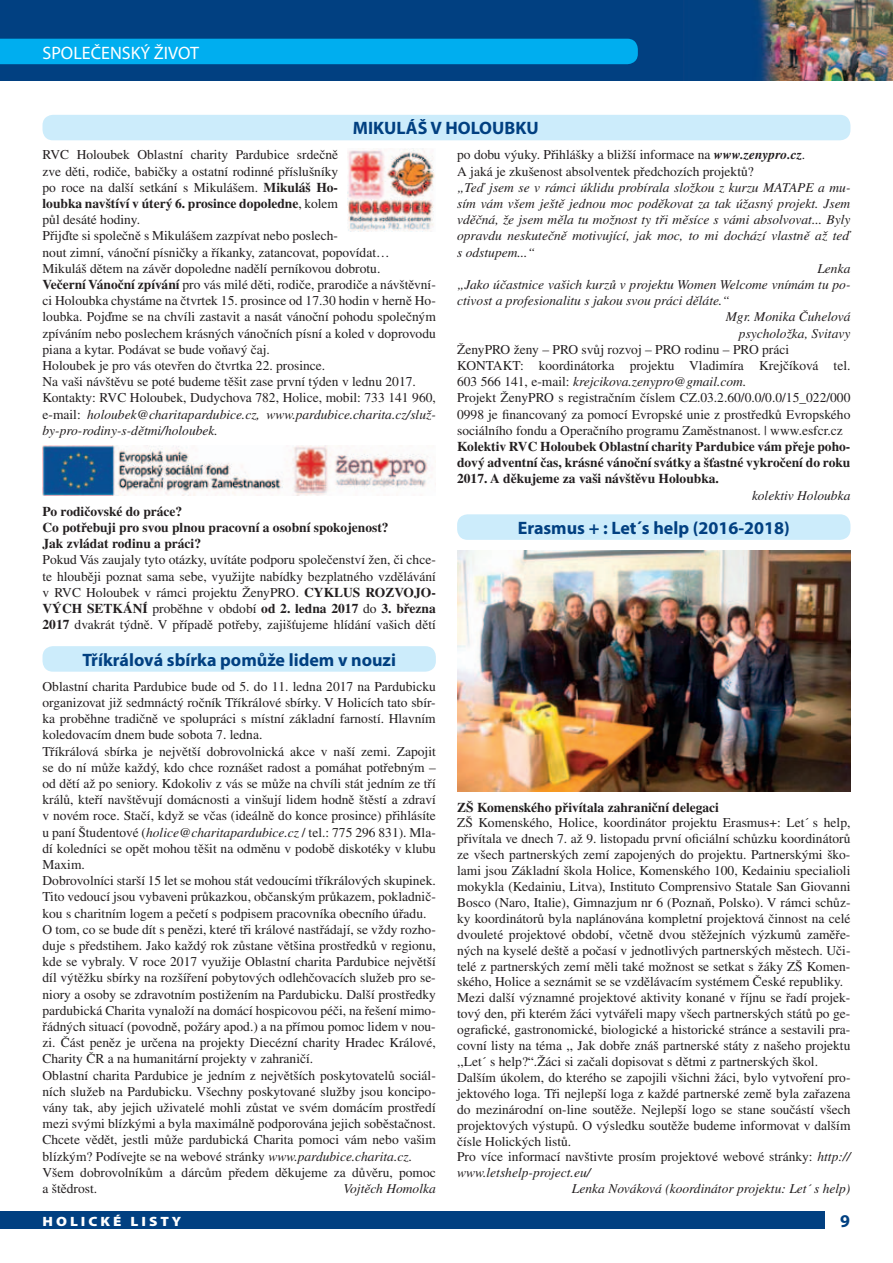
<style>
.page{position:relative;width:893px;height:1263px;background:#fff}
.page>*{position:absolute;margin:0;border:0;box-sizing:border-box;transform-origin:0 0}
.t1{font:700 18px "Myriad Pro";color:#014081}
.t2{font:18px "Myriad Pro";color:#fff}
.t3{font:13.5px/16.2px "Times CE";color:#231f20}
.t4{font:italic 13.5px "Times CE";color:#231f20}
.t5{font:700 13.5px/16.2px "Times CE";color:#231f20}
.t6{font:900 13.5px "Myriad Pro";letter-spacing:.2em;color:#fff;scale:1.11 1}
.s1{font-weight:700}
.s2{font-style:italic}
.s3{font-weight:700;font-style:italic}
</style>
<div class="page">
<div style="left:0;top:1212px;width:825px;height:17px;background:#014081"></div>
<div style="left:0;top:0;width:893px;height:81px;background:#014081"></div>
<div style="left:0;top:39px;width:638px;height:25px;background:#00aeef"></div>
<div style="left:43px;top:646px;width:393px;height:26px;background:#ccecfb;border-radius:10px"></div>
<img style="left:457px;top:550px;width:393px;height:242px">
<div style="left:43px;top:115px;width:807px;height:25px;background:#ccecfb;border-radius:10px"></div>
<img style="left:347px;top:149px;width:88px;height:83px">
<img style="left:43px;top:446px;width:393px;height:49px">
<div style="left:457px;top:514px;width:393px;height:26px;background:#ccecfb;border-radius:10px"></div>
<img style="left:758px;top:0;width:135px;height:81px">
<h1 class="t2" style="left:43px;top:42px;width:158px">SPOLEČENSKÝ ŽIVOT</h1>
<h1 class="t1" style="left:353px;top:117px;width:187px">MIKULÁŠ V HOLOUBKU</h1>
<p class="t3" style="left:43px;top:147px;width:395px">RVC Holoubek Oblastní charity Pardubice srdečně<br>zve děti, rodiče, babičky a ostatní rodinné příslušníky<br>po roce na další setkání s Mikulášem. <span class="s1">Mikuláš Ho-<br>loubka navštíví v úterý 6. prosince dopoledne</span>, kolem<br>půl desáté hodiny.<br>Přijďte si společně s Mikulášem zazpívat nebo poslech-<br>nout zimní, vánoční písničky a říkanky, zatancovat, popovídat… Mikuláš dětem na závěr dopoledne nadělí perníkovou dobrotu.<br><span class="s1">Večerní Vánoční zpívání</span> pro vás milé děti, rodiče, prarodiče a návštěvní&shy;ci Holoubka chystáme na čtvrtek 15. prosince od 17.30 hodin v herně Ho&shy;loubka. Pojďme se na chvíli zastavit a nasát vánoční pohodu společným zpíváním nebo poslechem krásných vánočních písní a koled v doprovodu piana a kytar. Podávat se bude voňavý čaj.<br>Holoubek je pro vás otevřen do čtvrtka 22. prosince.<br>Na vaši návštěvu se poté budeme těšit zase první týden v lednu 2017.<br>Kontakty: RVC Holoubek, Dudychova 782, Holice, mobil: 733 141 960, e-mail: <span class="s2">holoubek@charitapardubice.cz, www.pardubice.charita.cz/služ&shy;by-pro-rodiny-s-dětmi/holoubek.</span></p>
<p class="t5" style="left:43px;top:503px;width:348px">Po rodičovské do práce?<br>Co potřebuji pro svou plnou pracovní a osobní spokojenost?<br>Jak zvládat rodinu a práci?</p>
<p class="t3" style="left:43px;top:552px;width:395px;text-align:justify">Pokud Vás zaujaly tyto otázky, uvítáte podporu společenství žen, či chce&shy;te hlouběji poznat sama sebe, využijte nabídky bezplatného vzdělávání v RVC Holoubek v rámci projektu ŽenyPRO. <span class="s1">CYKLUS ROZVOJO-VÝCH SETKÁNÍ</span> proběhne v období <span class="s1">od 2. ledna 2017</span> do <span class="s1">3. března 2017</span> dvakrát týdně. V případě potřeby, zajišťujeme hlídání vašich dětí</p>
<h1 class="t1" style="left:82px;top:648px;width:315px">Tříkrálová sbírka pomůže lidem v nouzi</h1>
<p class="t3" style="left:43px;top:678px;width:395px">Oblastní charita Pardubice bude od 5. do 11. ledna 2017 na Pardubicku organizovat již sedmnáctý ročník Tříkrálové sbírky. V Holicích tato sbír&shy;ka proběhne tradičně ve spolupráci s místní základní farností. Hlavním koledovacím dnem bude sobota 7. ledna.<br>Tříkrálová sbírka je největší dobrovolnická akce v naší zemi. Zapojit se do ní může každý, kdo chce roznášet radost a pomáhat potřebným – od dětí až po seniory. Kdokoliv z vás se může na chvíli stát jedním ze tří králů, kteří navštěvují domácnosti a vinšují lidem hodně štěstí a zdraví v novém roce. Stačí, když se včas (ideálně do konce prosince) přihlásíte u paní Študentové (<span class="s2">holice@charitapardubice.cz</span> / tel.: 775 296 831). Mla&shy;dí koledníci se opět mohou těšit na odměnu v podobě diskotéky v klubu Maxim.<br>Dobrovolníci starší 15 let se mohou stát vedoucími tříkrálových skupinek.<br>Tito vedoucí jsou vybaveni průkazkou, občanským průkazem, pokladnič&shy;kou s charitním logem a pečetí s podpisem pracovníka obecního úřadu.<br>O tom, co se bude dít s penězi, které tři králové nastřádají, se vždy rozho&shy;duje s předstihem. Jako každý rok zůstane většina prostředků v regionu, kde se vybraly. V roce 2017 využije Oblastní charita Pardubice největší díl výtěžku sbírky na rozšíření pobytových odlehčovacích služeb pro se&shy;niory a osoby se zdravotním postižením na Pardubicku. Další prostředky pardubická Charita vynaloží na domácí hospicovou péči, na řešení mimo&shy;řádných situací (povodně, požáry apod.) a na přímou pomoc lidem v nou&shy;zi. Část peněz je určena na projekty Diecézní charity Hradec Králové, Charity ČR a na humanitární projekty v zahraničí.<br>Oblastní charita Pardubice je jedním z největších poskytovatelů sociál&shy;ních služeb na Pardubicku. Všechny poskytované služby jsou koncipo&shy;vány tak, aby jejich uživatelé mohli zůstat ve svém domácím prostředí mezi svými blízkými a byla maximálně podporována jejich soběstačnost.<br>Chcete vědět, jestli může pardubická Charita pomoci vám nebo vašim blízkým? Podívejte se na webové stránky <span class="s2">www.pardubice.charita.cz</span>.<br>Všem dobrovolníkům a dárcům předem děkujeme za důvěru, pomoc a štědrost.</p>
<p class="t4" style="left:343px;top:1181px;width:94px">Vojtěch Homolka</p>
<p class="t3" style="left:457px;top:147px;width:350px">po dobu výuky. Přihlášky a bližší informace na <span class="s3">www.zenypro.cz</span>.<br>A jaká je zkušenost absolventek předchozích projektů?</p>
<p class="t4" style="left:457px;top:179px;width:395px">„Teď jsem se v rámci úklidu probírala složkou z kurzu MATAPE a mu-</p>
<p class="t4" style="left:457px;top:196px;width:395px">sím vám všem ještě jednou moc poděkovat za tak úžasný projekt. Jsem</p>
<p class="t4" style="left:457px;top:212px;width:395px">vděčná, že jsem měla tu možnost ty tři měsíce s vámi absolvovat... Byly</p>
<p class="t4" style="left:457px;top:228px;width:395px">opravdu neskutečně motivující, jak moc, to mi dochází vlastně až teď</p>
<p class="t4" style="left:457px;top:244px;width:80px">s odstupem...“</p>
<p class="t4" style="left:817px;top:260px;width:34px">Lenka</p>
<p class="t4" style="left:457px;top:277px;width:395px">„Jako účastnice vašich kurzů v projektu Women Welcome vnímám tu po-</p>
<p class="t4" style="left:457px;top:293px;width:274px">ctivost a profesionalitu s jakou svou práci děláte.“</p>
<p class="t4" style="left:726px;top:309px;width:126px">Mgr. Monika Čuhelová</p>
<p class="t4" style="left:739px;top:325px;width:113px">psycholožka, Svitavy</p>
<p class="t3" style="left:457px;top:341px;width:395px">ŽenyPRO ženy – PRO svůj rozvoj – PRO rodinu – PRO práci KONTAKT: koordinátorka projektu Vladimíra Krejčíková tel.<br>603 566 141, e-mail: <span class="s2">krejcikova.zenypro@gmail.com.<br></span>Projekt ŽenyPRO s registračním číslem CZ.03.2.60/0.0/0.0/15_022/000<br>0998 je financovaný za pomocí Evropské unie z prostředků Evropského sociálního fondu a Operačního programu Zaměstnanost. | www.esfcr.cz</p>
<p class="t5" style="left:457px;top:438px;width:395px;text-align:justify">Kolektiv RVC Holoubek Oblastní charity Pardubice vám přeje poho&shy;dový adventní čas, krásné vánoční svátky a šťastné vykročení do roku 2017. A děkujeme za vaši návštěvu Holoubka.</p>
<p class="t4" style="left:752px;top:487px;width:100px">kolektiv Holoubka</p>
<h1 class="t1" style="left:518px;top:516px;width:274px">Erasmus + : Let´s help (2016-2018)</h1>
<p class="t5" style="left:457px;top:799px;width:263px">ZŠ Komenského přivítala zahraniční delegaci</p>
<p class="t3" style="left:457px;top:815px;width:395px">ZŠ Komenského, Holice, koordinátor projektu Erasmus+: Let´s help,</p>
<p class="t3" style="left:457px;top:830px;width:395px">přivítala ve dnech 7. až 9. listopadu první oficiální schůzku koordinátorů</p>
<p class="t3" style="left:457px;top:846px;width:395px">ze všech partnerských zemí zapojených do projektu. Partnerskými ško-</p>
<p class="t3" style="left:457px;top:862px;width:395px">lami jsou Základní škola Holice, Komenského 100, Kedainiu specialioli</p>
<p class="t3" style="left:457px;top:878px;width:395px">mokykla (Kedainiu, Litva), Instituto Comprensivo Statale San Giovanni</p>
<p class="t3" style="left:457px;top:894px;width:395px">Bosco (Naro, Italie), Gimnazjum nr 6 (Poznaň, Polsko). V rámci schůz-</p>
<p class="t3" style="left:457px;top:910px;width:395px">ky koordinátorů byla naplánována kompletní projektová činnost na celé</p>
<p class="t3" style="left:457px;top:926px;width:395px">dvouleté projektové období, včetně dvou stěžejních výzkumů zaměře-</p>
<p class="t3" style="left:457px;top:942px;width:395px">ných na kyselé deště a počasí v jednotlivých partnerských městech. Uči-</p>
<p class="t3" style="left:457px;top:958px;width:395px">telé z partnerských zemí měli také možnost se setkat s žáky ZŠ Komen-</p>
<p class="t3" style="left:457px;top:974px;width:388px">ského, Holice a seznámit se se vzdělávacím systémem České republiky.</p>
<p class="t3" style="left:457px;top:989px;width:395px">Mezi další významné projektové aktivity konané v říjnu se řadí projek-</p>
<p class="t3" style="left:457px;top:1005px;width:395px">tový den, při kterém žáci vytvářeli mapy všech partnerských států po ge-</p>
<p class="t3" style="left:457px;top:1021px;width:395px">ografické, gastronomické, biologické a historické stránce a sestavili pra-</p>
<p class="t3" style="left:457px;top:1037px;width:395px">covní listy na téma ,, Jak dobře znáš partnerské státy z našeho projektu</p>
<p class="t3" style="left:457px;top:1053px;width:362px">,,Let´s help?“.Žáci si začali dopisovat s dětmi z partnerských škol.</p>
<p class="t3" style="left:457px;top:1069px;width:395px">Dalším úkolem, do kterého se zapojili všichni žáci, bylo vytvoření pro-</p>
<p class="t3" style="left:457px;top:1085px;width:395px">jektového loga. Tři nejlepší loga z každé partnerské země byla zařazena</p>
<p class="t3" style="left:457px;top:1101px;width:395px">do mezinárodní on-line soutěže. Nejlepší logo se stane součástí všech</p>
<p class="t3" style="left:457px;top:1117px;width:395px">projektových výstupů. O výsledku soutěže budeme informovat v dalším</p>
<p class="t3" style="left:457px;top:1133px;width:116px">čísle Holických listů.</p>
<p class="t3" style="left:457px;top:1148px;width:397px">Pro více informací navštivte prosím projektové webové stránky: <span class="s2">http://</span></p>
<p class="t4" style="left:457px;top:1165px;width:137px">www.letshelp-project.eu/</p>
<p class="t4" style="left:572px;top:1181px;width:280px">Lenka Nováková (koordinátor projektu: Let´s help)</p>
<p class="t6" style="left:43px;top:1212px;width:127px">HOLICKÉ LISTY</p>
<h1 class="t1" style="left:840px;top:1209px;width:11px">9</h1>
</div>
